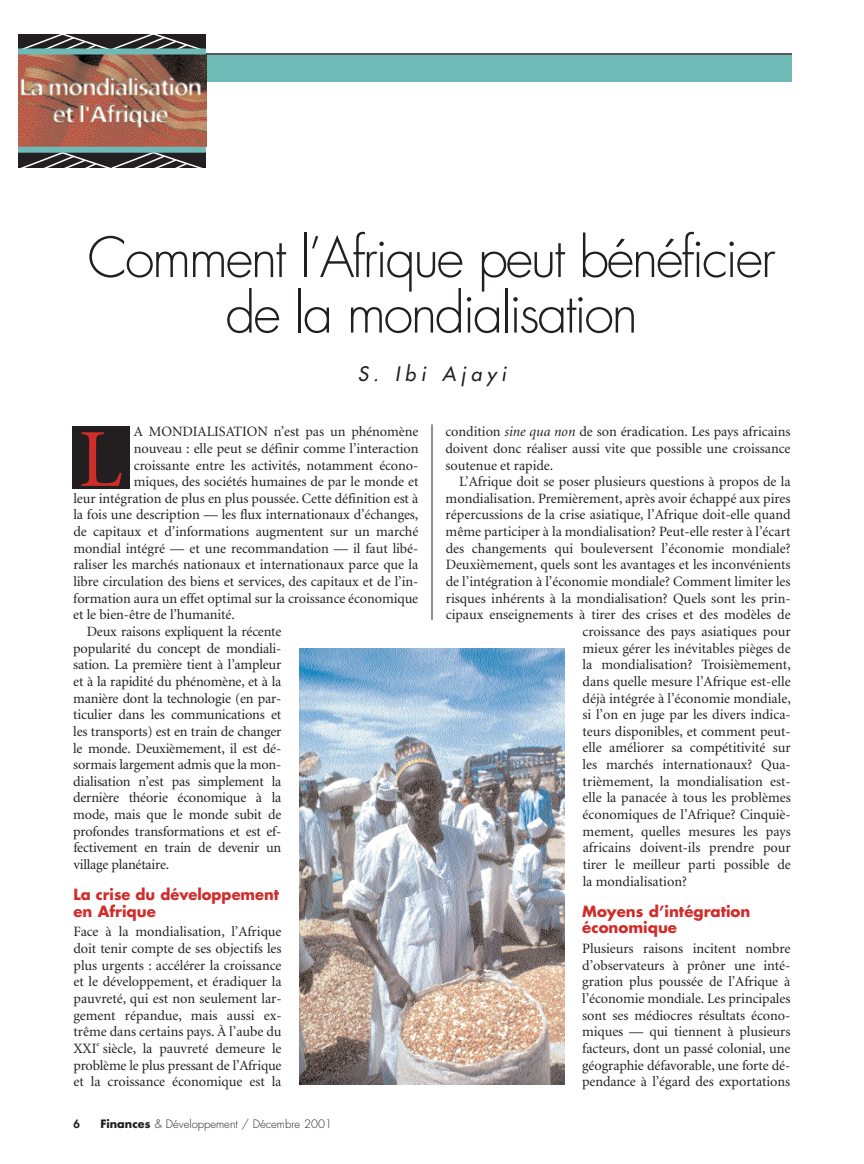
<style>
.page{position:relative;width:864px;height:1164px;background:#fff}
.page>*{position:absolute;margin:0;border:0;box-sizing:border-box;transform-origin:0 0}
.t1{font:82.5px "Minion";color:#d02d2a}
.t2{font:300 54px/55.5px "Futura";letter-spacing:-.045em;color:#231f20;text-align:center}
.t3{font:italic 19.5px "Futura";color:#231f20}
.t4{font:700 15px/16.6px "Futura";color:#d02d2a}
.t5{font:14.25px/16.6px "Minion";letter-spacing:-.005em;color:#231f20;text-align:justify}
.t6{font:300 11.25px "Futura";color:#231f20}
.t7{font:800 11.25px "Futura";color:#231f20}
.t8{font:7.2px "Minion";color:#231f20}
.s1{font-weight:700}
.s2{font-style:italic}
</style>
<div class="page">
<div style="left:206px;top:55px;width:586px;height:27px;background:#6ebab7"></div>
<hr style="left:432px;top:424px;width:1px;height:196px;background:#231f20">
<hr style="left:205px;top:53px;width:587px;height:2px;background:#231f20">
<img style="left:18px;top:54px;width:188px;height:93px">
<svg style="left:19px;top:34px;width:185px;height:14px;background:#444041"></svg>
<div style="left:18px;top:48px;width:188px;height:6px;background:#6ebab7"></div>
<svg style="left:19px;top:153px;width:185px;height:15px;background:#464243"></svg>
<div style="left:18px;top:147px;width:188px;height:6px;background:#6ebab7"></div>
<img style="left:300px;top:648px;width:264px;height:436px">
<div style="left:72px;top:426px;width:57px;height:62px;background:#231f20"></div>
<h2 class="t2" style="left:87px;top:234px;width:690px">Comment l’Afrique peut bénéficier de la mondialisation</h2>
<h3 class="t3" style="left:358px;top:364px;width:154px">S. Ibi Ajayi</h3>
<p class="t5" style="left:134px;top:425px;width:286px">A MONDIALISATION n’est pas un phénomène</p>
<p class="t5" style="left:134px;top:441px;width:286px">nouveau : elle peut se définir comme l’interaction</p>
<p class="t5" style="left:134px;top:458px;width:286px">croissante entre les activités, notamment écono-</p>
<p class="t5" style="left:134px;top:475px;width:286px">miques, des sociétés humaines de par le monde et</p>
<p class="t5" style="left:73px;top:491px;width:346px">leur intégration de plus en plus poussée. Cette définition est à</p>
<p class="t5" style="left:73px;top:508px;width:346px">la fois une description — les flux internationaux d’échanges,</p>
<p class="t5" style="left:73px;top:524px;width:346px">de capitaux et d’informations augmentent sur un marché</p>
<p class="t5" style="left:73px;top:541px;width:346px">mondial intégré — et une recommandation — il faut libé-</p>
<p class="t5" style="left:73px;top:558px;width:346px">raliser les marchés nationaux et internationaux parce que la</p>
<p class="t5" style="left:73px;top:574px;width:346px">libre circulation des biens et services, des capitaux et de l’in-</p>
<p class="t5" style="left:73px;top:591px;width:346px">formation aura un effet optimal sur la croissance économique</p>
<p class="t5" style="left:73px;top:608px;width:163px">et le bien-être de l’humanité.</p>
<p class="t5" style="left:87px;top:624px;width:196px">Deux raisons expliquent la récente</p>
<p class="t5" style="left:73px;top:641px;width:210px">popularité du concept de mondiali-</p>
<p class="t5" style="left:73px;top:658px;width:210px">sation. La première tient à l’ampleur</p>
<p class="t5" style="left:73px;top:674px;width:210px">et à la rapidité du phénomène, et à la</p>
<p class="t5" style="left:73px;top:691px;width:210px">manière dont la technologie (en par-</p>
<p class="t5" style="left:73px;top:708px;width:210px">ticulier dans les communications et</p>
<p class="t5" style="left:73px;top:724px;width:210px">les transports) est en train de changer</p>
<p class="t5" style="left:73px;top:741px;width:210px">le monde. Deuxièmement, il est dé-</p>
<p class="t5" style="left:73px;top:757px;width:210px">sormais largement admis que la mon-</p>
<p class="t5" style="left:73px;top:774px;width:210px">dialisation n’est pas simplement la</p>
<p class="t5" style="left:73px;top:791px;width:210px">dernière théorie économique à la</p>
<p class="t5" style="left:73px;top:807px;width:210px">mode, mais que le monde subit de</p>
<p class="t5" style="left:73px;top:824px;width:210px">profondes transformations et est ef-</p>
<p class="t5" style="left:73px;top:841px;width:210px">fectivement en train de devenir un</p>
<p class="t5" style="left:73px;top:857px;width:97px">village planétaire.</p>
<p class="t4" style="left:74px;top:887px;width:207px">La crise du développement en Afrique</p>
<p class="t5" style="left:74px;top:925px;width:210px">Face à la mondialisation, l’Afrique doit tenir compte de ses objectifs les plus urgents : accélérer la croissance et le développement, et éradiquer la pauvreté, qui est non seulement lar&shy;gement répandue, mais aussi ex&shy;trême dans certains pays. À l’aube du XXI siècle, la pauvreté demeure le</p>
<h1 class="t1" style="left:79px;top:427px;width:45px">L</h1>
<p class="t8" style="left:96px;top:1041px;width:4px">e</p>
<p class="t5" style="left:73px;top:1058px;width:210px">problème le plus pressant de l’Afrique et la croissance économique est la</p>
<p class="t7" style="left:74px;top:1118px;width:8px">6</p>
<p class="t6" style="left:100px;top:1119px;width:233px"><span class="s1">Finances</span> &amp; Développement / Décembre 2001</p>
<p class="t5" style="left:446px;top:425px;width:347px">condition <span class="s2">sine qua non</span> de son éradication. Les pays africains doivent donc réaliser aussi vite que possible une croissance soutenue et rapide.</p>
<p class="t5" style="left:459px;top:475px;width:333px">L’Afrique doit se poser plusieurs questions à propos de la</p>
<p class="t5" style="left:446px;top:491px;width:347px">mondialisation. Premièrement, après avoir échappé aux pires</p>
<p class="t5" style="left:446px;top:508px;width:347px">répercussions de la crise asiatique, l’Afrique doit-elle quand</p>
<p class="t5" style="left:446px;top:524px;width:347px">même participer à la mondialisation? Peut-elle rester à l’écart</p>
<p class="t5" style="left:446px;top:541px;width:347px">des changements qui bouleversent l’économie mondiale?</p>
<p class="t5" style="left:446px;top:558px;width:347px">Deuxièmement, quels sont les avantages et les inconvénients</p>
<p class="t5" style="left:446px;top:574px;width:347px">de l’intégration à l’économie mondiale? Comment limiter les</p>
<p class="t5" style="left:446px;top:591px;width:347px">risques inhérents à la mondialisation? Quels sont les prin-</p>
<p class="t5" style="left:446px;top:608px;width:347px">cipaux enseignements à tirer des crises et des modèles de</p>
<p class="t5" style="left:583px;top:624px;width:210px">croissance des pays asiatiques pour</p>
<p class="t5" style="left:583px;top:641px;width:210px">mieux gérer les inévitables pièges de</p>
<p class="t5" style="left:583px;top:658px;width:210px">la mondialisation? Troisièmement,</p>
<p class="t5" style="left:583px;top:674px;width:210px">dans quelle mesure l’Afrique est-elle</p>
<p class="t5" style="left:583px;top:691px;width:210px">déjà intégrée à l’économie mondiale,</p>
<p class="t5" style="left:583px;top:708px;width:210px">si l’on en juge par les divers indica-</p>
<p class="t5" style="left:583px;top:724px;width:210px">teurs disponibles, et comment peut-</p>
<p class="t5" style="left:583px;top:741px;width:210px">elle améliorer sa compétitivité sur</p>
<p class="t5" style="left:583px;top:757px;width:210px">les marchés internationaux? Qua-</p>
<p class="t5" style="left:583px;top:774px;width:210px">trièmement, la mondialisation est-</p>
<p class="t5" style="left:583px;top:791px;width:210px">elle la panacée à tous les problèmes</p>
<p class="t5" style="left:583px;top:807px;width:210px">économiques de l’Afrique? Cinquiè-</p>
<p class="t5" style="left:583px;top:824px;width:210px">mement, quelles mesures les pays</p>
<p class="t5" style="left:583px;top:841px;width:210px">africains doivent-ils prendre pour</p>
<p class="t5" style="left:583px;top:857px;width:210px">tirer le meilleur parti possible de</p>
<p class="t5" style="left:583px;top:874px;width:106px">la mondialisation?</p>
<p class="t4" style="left:582px;top:904px;width:170px">Moyens d’intégration économique</p>
<p class="t5" style="left:582px;top:941px;width:210px">Plusieurs raisons incitent nombre d’observateurs à prôner une inté&shy;gration plus poussée de l’Afrique à l’économie mondiale. Les principales sont ses médiocres résultats écono&shy;miques — qui tiennent à plusieurs facteurs, dont un passé colonial, une géographie défavorable, une forte dé&shy;pendance à l’égard des exportations</p>
</div>
